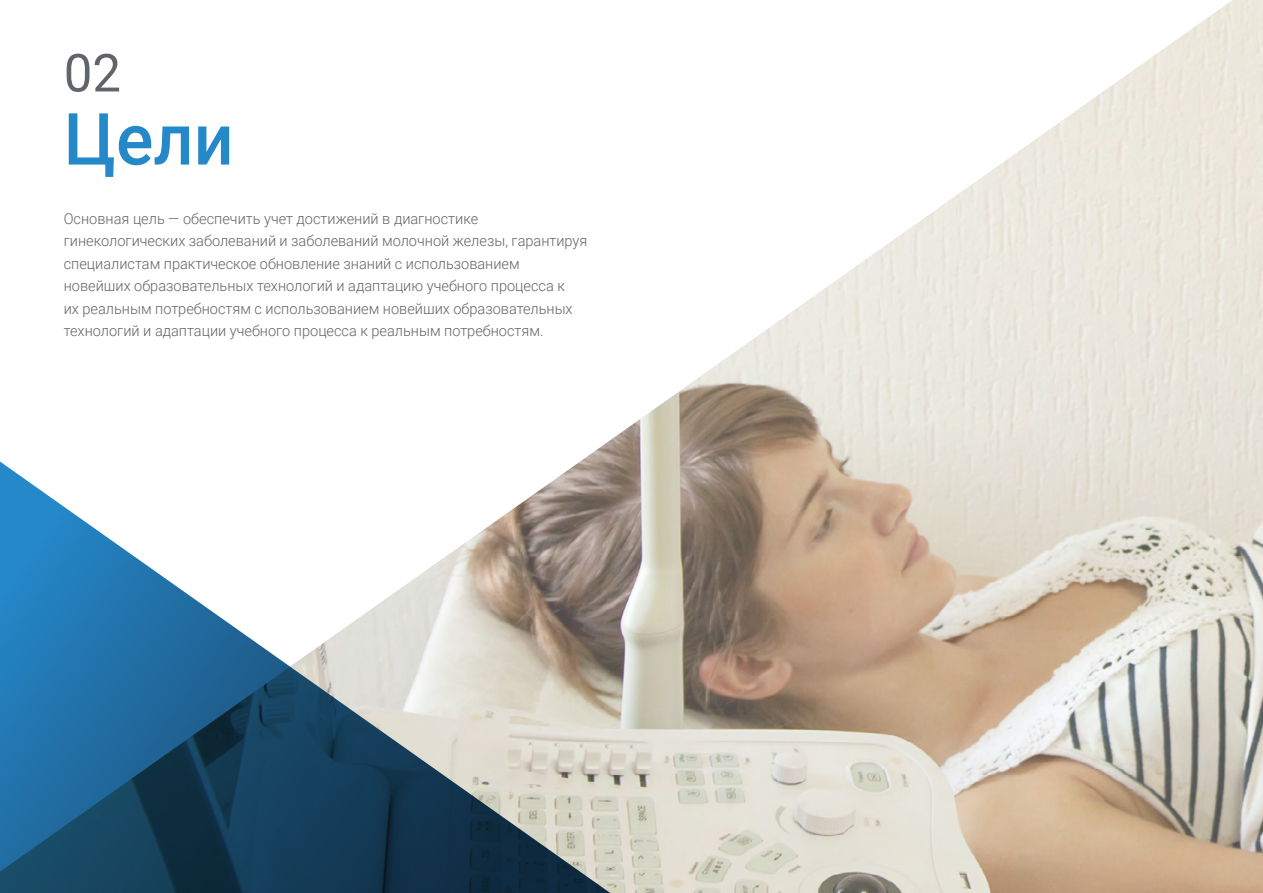
<style>
.page{position:relative;width:1263px;height:893px;background:#fff}
.page>*{position:absolute;margin:0;border:0;box-sizing:border-box;transform-origin:0 0}
.t1{font:500 72px "Roboto";color:#2488c9}
.t2{font:52.5px "Roboto";color:#61646a}
.t3{font:300 15px/22.5px "Roboto";color:#61646a}
</style>
<div class="page">
<img style="left:602px;top:0;width:661px;height:893px">
<svg style="left:0;top:446px;width:640px;height:447px"></svg>
<h2 class="t2" style="left:64px;top:36px;width:59px">02</h2>
<h1 class="t1" style="left:64px;top:89px;width:171px">Цели</h1>
<p class="t3" style="left:64px;top:207px;width:525px">Основная цель — обеспечить учет достижений в диагностике гинекологических заболеваний и заболеваний молочной железы, гарантируя специалистам практическое обновление знаний с использованием новейших образовательных технологий и адаптацию учебного процесса к<br>их реальным потребностям с использованием новейших образовательных технологий и адаптации учебного процесса к реальным потребностям.</p>
</div>
